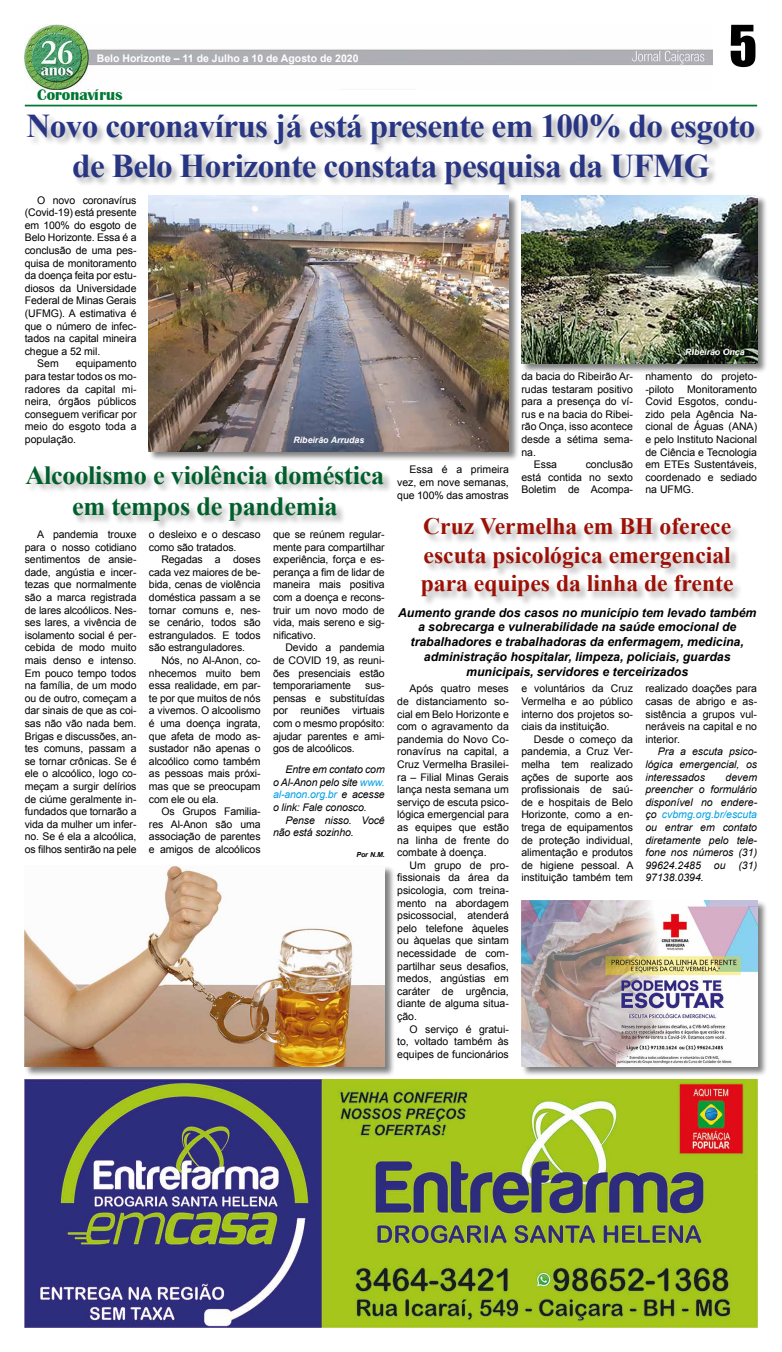
<style>
.page{position:relative;width:782px;height:1352px;background:#fff}
.page>*{position:absolute;margin:0;border:0;box-sizing:border-box;transform-origin:0 0}
.t1{font:52.5px "Impact";color:#000}
.t2{font:700 33.25px/39.9px "Times New Roman";letter-spacing:-.02em;color:#283583;text-align:center}
.t3{font:700 26.25px/31.5px "Times New Roman";letter-spacing:-.01em;color:#005f2b;text-align:center}
.t4{font:700 23.62px/28.3px "Times New Roman";color:#9c1006;text-align:justify}
.t5{font:700 15.75px "Britannic";color:#007732}
.t6{font:italic 700 12.25px/14.7px "Arial";color:#000;text-align:center}
.t7{font:10.5px/12.6px "Arial";letter-spacing:-.01em;color:#000;text-align:justify}
.t8{font:italic 10.5px/12.6px "Arial";color:#000;text-align:justify}
.t9{font:700 10.5px "Arial";color:#fff}
.t10{font:italic 700 8.75px "Arial";color:#fff}
.t11{font:italic 700 7px "Arial";color:#000}
.s1{color:#009fe3}
</style>
<div class="page">
<img style="left:25px;top:25px;width:687px;height:64px">
<img style="left:25px;top:1079px;width:731px;height:248px">
<hr style="left:25px;top:105px;width:731px;height:1px;background:#007732">
<div style="left:27px;top:114px;width:737px;height:80px;background:#000;opacity:.3"></div>
<div style="left:26px;top:465px;width:367px;height:66px;background:#000;opacity:.3"></div>
<div style="left:421px;top:518px;width:321px;height:89px;background:#000;opacity:.3"></div>
<div style="left:521px;top:900px;width:246px;height:177px;background:#000;opacity:.5"></div>
<img style="left:521px;top:900px;width:235px;height:167px">
<div style="left:25px;top:865px;width:370px;height:212px;background:#000;opacity:.5"></div>
<img style="left:25px;top:866px;width:359px;height:201px">
<div style="left:521px;top:196px;width:246px;height:178px;background:#000;opacity:.5"></div>
<img style="left:521px;top:196px;width:235px;height:167px">
<div style="left:149px;top:196px;width:370px;height:266px;background:#000;opacity:.5"></div>
<img style="left:149px;top:196px;width:359px;height:255px">
<p class="t9" style="left:97px;top:51px;width:263px">Belo Horizonte – 11 de Julho a 10 de Agosto de 2020</p>
<h1 class="t1" style="left:728px;top:5px;width:30px">5</h1>
<h3 class="t5" style="left:37px;top:86px;width:87px">Coronavírus</h3>
<h2 class="t2" style="left:26px;top:105px;width:730px">Novo coronavírus já está presente em 100% do esgoto de Belo Horizonte constata pesquisa da UFMG</h2>
<p class="t7" style="left:37px;top:194px;width:101px">O novo coronavírus</p>
<p class="t7" style="left:25px;top:206px;width:113px">(Covid-19) está presente</p>
<p class="t7" style="left:25px;top:219px;width:113px">em 100% do esgoto de</p>
<p class="t7" style="left:25px;top:232px;width:113px">Belo Horizonte. Essa é a</p>
<p class="t7" style="left:25px;top:244px;width:113px">conclusão de uma pes-</p>
<p class="t7" style="left:25px;top:257px;width:113px">quisa de monitoramento</p>
<p class="t7" style="left:25px;top:269px;width:113px">da doença feita por estu-</p>
<p class="t7" style="left:25px;top:282px;width:113px">diosos da Universidade</p>
<p class="t7" style="left:25px;top:295px;width:113px">Federal de Minas Gerais</p>
<p class="t7" style="left:25px;top:307px;width:113px">(UFMG). A estimativa é</p>
<p class="t7" style="left:25px;top:320px;width:113px">que o número de infec-</p>
<p class="t7" style="left:25px;top:332px;width:113px">tados na capital mineira</p>
<p class="t7" style="left:25px;top:345px;width:77px">chegue a 52 mil.</p>
<p class="t7" style="left:37px;top:358px;width:23px">Sem</p>
<p class="t10" style="left:685px;top:346px;width:61px">Ribeirão Onça</p>
<p class="t7" style="left:25px;top:358px;width:113px;text-indent:51px">equipamento para testar todos os mo&shy;radores da capital mi&shy;neira, órgãos públicos conseguem verificar por meio do esgoto toda a população.</p>
<p class="t7" style="left:521px;top:370px;width:113px">da bacia do Ribeirão Ar-</p>
<p class="t7" style="left:521px;top:383px;width:113px">rudas testaram positivo</p>
<p class="t7" style="left:521px;top:395px;width:113px">para a presença do ví-</p>
<p class="t7" style="left:521px;top:408px;width:113px">rus e na bacia do Ribei-</p>
<p class="t7" style="left:521px;top:421px;width:113px">rão Onça, isso acontece</p>
<p class="t7" style="left:521px;top:433px;width:113px">desde a sétima sema-</p>
<p class="t7" style="left:521px;top:446px;width:16px">na.</p>
<p class="t7" style="left:533px;top:458px;width:25px">Essa</p>
<p class="t7" style="left:645px;top:370px;width:113px">nhamento do projeto--piloto Monitoramento Covid Esgotos, condu&shy;zido pela Agência Na&shy;cional de Águas (ANA) e pelo Instituto Nacional de Ciência e Tecnologia em ETEs Sustentáveis, coordenado e sediado na UFMG.</p>
<p class="t10" style="left:293px;top:434px;width:72px">Ribeirão Arrudas</p>
<p class="t7" style="left:521px;top:458px;width:113px;text-indent:64px">conclusão está contida no sexto Boletim de Acompa-</p>
<h3 class="t3" style="left:25px;top:458px;width:360px">Alcoolismo e violência doméstica em tempos de pandemia</h3>
<p class="t7" style="left:25px;top:528px;width:113px;text-indent:12px">A pandemia trouxe para o nosso cotidiano sentimentos de ansie&shy;dade, angústia e incer&shy;tezas que normalmente são a marca registrada de lares alcoólicos. Nes&shy;ses lares, a vivência de isolamento social é per&shy;cebida de modo muito mais denso e intenso.<br>Em pouco tempo todos na família, de um modo ou de outro, começam a dar sinais de que as coi&shy;sas não vão nada bem.<br>Brigas e discussões, an&shy;tes comuns, passam a se tornar crônicas. Se é ele o alcoólico, logo co&shy;meçam a surgir delírios de ciúme geralmente in&shy;fundados que tornarão a vida da mulher um infer&shy;no. Se é ela a alcoólica, os filhos sentirão na pele</p>
<p class="t7" style="left:149px;top:528px;width:113px">o desleixo e o descaso como são tratados.</p>
<p class="t7" style="left:397px;top:463px;width:113px;text-indent:12px">Essa é a primeira vez, em nove semanas, que 100% das amostras</p>
<h3 class="t4" style="left:420px;top:512px;width:314px">Cruz Vermelha em BH oferece escuta psicológica emergencial para equipes da linha de frente</h3>
<p class="t6" style="left:398px;top:605px;width:360px">Aumento grande dos casos no município tem levado também a sobrecarga e vulnerabilidade na saúde emocional de trabalhadores e trabalhadoras da enfermagem, medicina, administração hospitalar, limpeza, policiais, guardas municipais, servidores e terceirizados</p>
<p class="t7" style="left:397px;top:682px;width:113px;text-indent:12px">Após quatro meses de distanciamento so&shy;cial em Belo Horizonte e com o agravamento da pandemia do Novo Co&shy;ronavírus na capital, a Cruz Vermelha Brasilei&shy;ra – Filial Minas Gerais lança nesta semana um serviço de escuta psico&shy;lógica emergencial para as equipes que estão na linha de frente do combate à doença.</p>
<p class="t7" style="left:397px;top:859px;width:113px;text-indent:12px">Um grupo de pro&shy;fissionais da área da psicologia, com treina&shy;mento na abordagem psicossocial, atenderá pelo telefone àqueles ou àquelas que sintam necessidade de com&shy;partilhar seus desafios, medos, angústias em caráter de urgência, diante de alguma situa&shy;ção.</p>
<p class="t7" style="left:397px;top:1023px;width:113px;text-indent:12px">O serviço é gratui&shy;to, voltado também às equipes de funcionários</p>
<p class="t7" style="left:273px;top:528px;width:113px">que se reúnem regular&shy;mente para compartilhar experiência, força e es&shy;perança a fim de lidar de maneira mais positiva com a doença e recons&shy;truir um novo modo de vida, mais sereno e sig&shy;nificativo.</p>
<p class="t7" style="left:273px;top:641px;width:113px;text-indent:12px">Devido a pandemia de COVID 19, as reuni&shy;ões presenciais estão temporariamente</p>
<p class="t7" style="left:149px;top:553px;width:113px;text-indent:12px">Regadas a doses cada vez maiores de be&shy;bida, cenas de violência doméstica passam a se tornar comuns e, nes&shy;se cenário, todos são estrangulados. E todos são estranguladores.</p>
<p class="t7" style="left:149px;top:654px;width:113px;text-indent:12px">Nós, no Al-Anon, co&shy;nhecemos muito bem essa realidade, em par&shy;te por que muitos de nós a vivemos. O alcoolismo é uma doença ingrata, que afeta de modo as&shy;sustador não apenas o alcoólico como também as pessoas mais próxi&shy;mas que se preocupam com ele ou ela.</p>
<p class="t7" style="left:149px;top:805px;width:113px;text-indent:12px">Os Grupos Familia&shy;res Al-Anon são uma associação de parentes e amigos de alcoólicos</p>
<p class="t7" style="left:273px;top:679px;width:113px;text-indent:92px">sus&shy;pensas e substituídas por reuniões virtuais com o mesmo propósito: ajudar parentes e ami&shy;gos de alcoólicos.</p>
<p class="t8" style="left:273px;top:763px;width:113px;text-indent:12px">Entre em contato com o Al-Anon pelo site <span class="s1">www. al-anon.org.br</span> e acesse o link: Fale conosco.</p>
<p class="t8" style="left:273px;top:814px;width:113px;text-indent:12px">Pense nisso. Você não está sozinho.</p>
<p class="t11" style="left:356px;top:850px;width:30px">Por N.M.</p>
<p class="t7" style="left:521px;top:682px;width:113px">e voluntários da Cruz Vermelha e ao público interno dos projetos so&shy;ciais da instituição.</p>
<p class="t7" style="left:521px;top:733px;width:114px;text-indent:12px">Desde o começo da pandemia, a Cruz Ver&shy;melha tem realizado ações de suporte aos profissionais de saú&shy;de e hospitais de Belo Horizonte, como a en&shy;trega de equipamentos de proteção individual, alimentação e produtos de higiene pessoal. A instituição também tem</p>
<p class="t7" style="left:645px;top:682px;width:113px">realizado doações para casas de abrigo e as&shy;sistência a grupos vul&shy;neráveis na capital e no interior.</p>
<p class="t8" style="left:645px;top:745px;width:113px;text-indent:12px">Pra a escuta psico&shy;lógica emergencial, os interessados</p>
<p class="t8" style="left:645px;top:771px;width:113px;text-indent:80px">devem preencher o formulário disponível no endere&shy;ço <span class="s1">cvbmg.org.br/escuta </span>ou entrar em contato diretamente pelo tele&shy;fone nos números (31)<br>99624.2485 ou (31)<br>97138.0394.</p>
</div>
